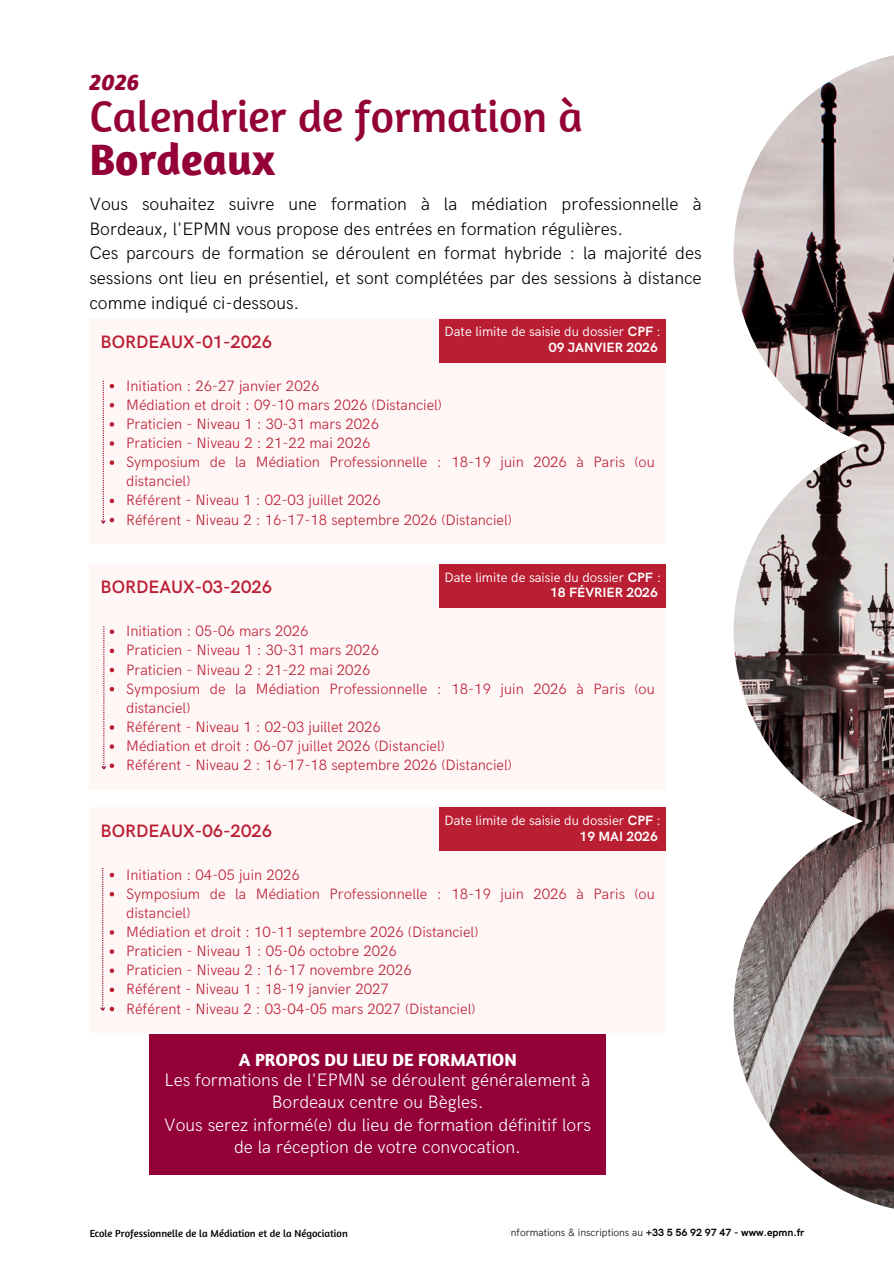
<style>
.page{position:relative;width:894px;height:1264px;background:#fff}
.page>*{position:absolute;margin:0;border:0;box-sizing:border-box;transform-origin:0 0}
.t1{font:45px "Amaranth";color:#930137}
.t2{font:700 45px "Amaranth";color:#930137}
.t3{font:italic 700 24px "Amaranth";color:#930137}
.t4{font:300 18px/24.8px "HK Grotesk";color:#000}
.t5{font:300 18px/22.5px "HK Grotesk";color:#fefefe;text-align:center}
.t6{font:600 18px "HK Grotesk";color:#ba1e33}
.t7{font:700 18px "Amaranth";color:#fefefe}
.t8{font:300 15px/19.2px "HK Grotesk";color:#ba1e33}
.t9{font:13.5px/15.8px "HK Grotesk";color:#fff;text-align:right}
.t10{font:300 10.5px "HK Grotesk";color:#000}
.t11{font:10.5px "Amaranth";color:#000}
.s1{font-weight:700}
</style>
<div class="page">
<img style="left:733px;top:55px;width:160px;height:1154px">
<div style="left:149px;top:1034px;width:457px;height:140px;background:#930137"></div>
<div style="left:89px;top:318px;width:576px;height:226px;background:#fff6f6"></div>
<svg style="left:101px;top:381px;width:13px;height:143px"></svg>
<div style="left:89px;top:564px;width:576px;height:225px;background:#fff6f6"></div>
<svg style="left:101px;top:626px;width:13px;height:144px"></svg>
<div style="left:89px;top:807px;width:576px;height:226px;background:#fff6f6"></div>
<svg style="left:100px;top:867px;width:14px;height:145px"></svg>
<div style="left:439px;top:564px;width:227px;height:43px;background:#ba1e33"></div>
<div style="left:439px;top:807px;width:227px;height:44px;background:#ba1e33"></div>
<div style="left:439px;top:319px;width:227px;height:43px;background:#ba1e33"></div>
<h2 class="t3" style="left:89px;top:67px;width:51px">2026</h2>
<h1 class="t1" style="left:89px;top:88px;width:494px">Calendrier de formation à</h1>
<h1 class="t2" style="left:89px;top:131px;width:187px">Bordeaux</h1>
<p class="t4" style="left:89px;top:192px;width:613px">Vous souhaitez suivre une formation à la médiation professionnelle à Bordeaux, l'EPMN vous propose des entrées en formation régulières.<br>Ces parcours de formation se déroulent en format hybride : la majorité des sessions ont lieu en présentiel, et sont complétées par des sessions à distance comme indiqué ci-dessous.</p>
<p class="t9" style="left:444px;top:324px;width:218px">Date limite de saisie du dossier <span class="s1">CPF</span> :<br><span class="s1">09 JANVIER 2026</span></p>
<p class="t6" style="left:101px;top:331px;width:173px">BORDEAUX-01-2026</p>
<p class="t8" style="left:126px;top:376px;width:530px">Initiation : 26-27 janvier 2026<br>Médiation et droit : 09-10 mars 2026 (Distanciel)<br>Praticien - Niveau 1 : 30-31 mars 2026<br>Praticien - Niveau 2 : 21-22 mai 2026<br>Symposium de la Médiation Professionnelle : 18-19 juin 2026 à Paris (ou distanciel)<br>Référent - Niveau 1 : 02-03 juillet 2026<br>Référent - Niveau 2 : 16-17-18 septembre 2026 (Distanciel)</p>
<p class="t9" style="left:444px;top:569px;width:218px">Date limite de saisie du dossier <span class="s1">CPF</span> :<br><span class="s1">18 FÉVRIER 2026</span></p>
<p class="t6" style="left:101px;top:577px;width:173px">BORDEAUX-03-2026</p>
<p class="t8" style="left:126px;top:622px;width:530px">Initiation : 05-06 mars 2026<br>Praticien - Niveau 1 : 30-31 mars 2026<br>Praticien - Niveau 2 : 21-22 mai 2026<br>Symposium de la Médiation Professionnelle : 18-19 juin 2026 à Paris (ou distanciel)<br>Référent - Niveau 1 : 02-03 juillet 2026<br>Médiation et droit : 06-07 juillet 2026 (Distanciel)<br>Référent - Niveau 2 : 16-17-18 septembre 2026 (Distanciel)</p>
<p class="t9" style="left:444px;top:812px;width:218px">Date limite de saisie du dossier <span class="s1">CPF</span> :<br><span class="s1">19 MAI 2026</span></p>
<p class="t6" style="left:101px;top:820px;width:173px">BORDEAUX-06-2026</p>
<p class="t8" style="left:126px;top:865px;width:530px">Initiation : 04-05 juin 2026<br>Symposium de la Médiation Professionnelle : 18-19 juin 2026 à Paris (ou distanciel)<br>Médiation et droit : 10-11 septembre 2026 (Distanciel)<br>Praticien - Niveau 1 : 05-06 octobre 2026<br>Praticien - Niveau 2 : 16-17 novembre 2026<br>Référent - Niveau 1 : 18-19 janvier 2027<br>Référent - Niveau 2 : 03-04-05 mars 2027 (Distanciel)</p>
<p class="t7" style="left:239px;top:1048px;width:279px">A PROPOS DU LIEU DE FORMATION</p>
<p class="t5" style="left:164px;top:1069px;width:428px">Les formations de l'EPMN se déroulent généralement à Bordeaux centre ou Bègles.<br>Vous serez informé(e) du lieu de formation définitif lors de la réception de votre convocation.</p>
<p class="t11" style="left:89px;top:1226px;width:260px">Ecole Professionnelle de la Médiation et de la Négociation</p>
<p class="t10" style="left:508px;top:1226px;width:298px">Informations &amp; inscriptions au <span class="s1">+33 5 56 92 97 47 - www.epmn.fr</span></p>
</div>
